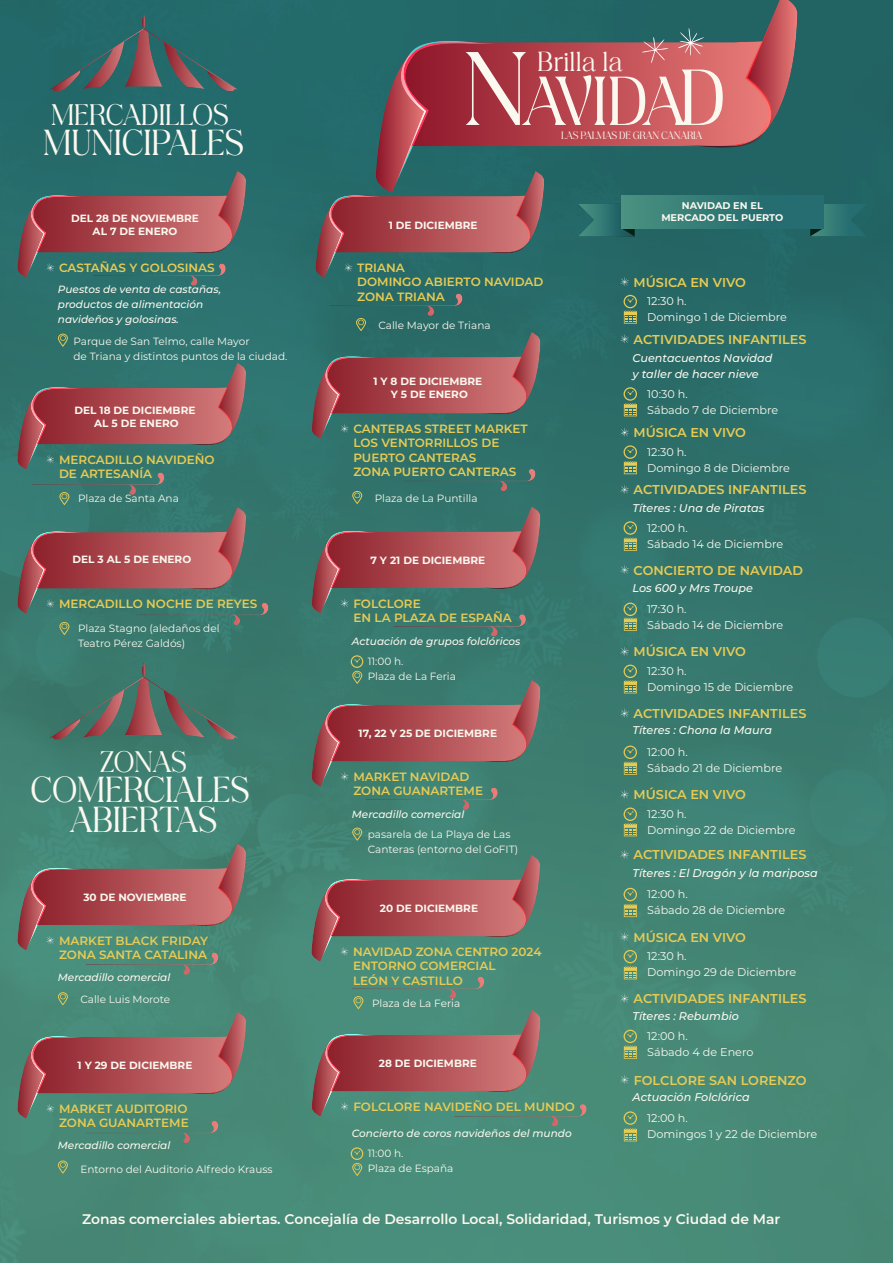
<style>
.page{position:relative;width:893px;height:1263px;background:#fff}
.page>*{position:absolute;margin:0;border:0;box-sizing:border-box;transform-origin:0 0}
.t1{font:34.35px/29.8px "Sangkala DEMO";letter-spacing:-.025em;color:#fbf8ef;text-align:center}
.t2{font:28.2px "Sangkala DEMO";letter-spacing:-.025em;color:#fbf8ef}
.t3{font:26.25px "Sangkala DEMO";color:#fbf8ef}
.t4{font:23.85px "Sangkala DEMO";letter-spacing:-.025em;color:#fbf8ef}
.t5{font:600 13.95px "Montserrat";color:#fbf8ef}
.t6{font:600 12.75px "Montserrat";color:#e8cb54}
.t7{font:600 12px/14.4px "Montserrat";color:#e8cb54}
.t8{font:11.25px/16px "Montserrat";color:#fbf8ef}
.t9{font:italic 500 11.25px/16px "Montserrat";color:#fbf8ef}
.t10{font:10.5px/15px "Montserrat";color:#fbf8ef}
.t11{font:700 10.5px/12.6px "Montserrat";color:#fbf8ef;text-align:center}
.t12{font:italic 500 10.5px/15px "Montserrat";color:#fbf8ef}
.t13{font:10.2px "Sangkala DEMO";letter-spacing:-.025em;color:#fbf8ef}
.t14{font:700 9.75px/11.7px "Montserrat";color:#fbf8ef;text-align:center}
</style>
<div class="page">
<img style="left:0;top:0;width:893px;height:1263px">
<svg style="left:810px;top:204px;width:57px;height:32px;background:#2b706e"></svg>
<div style="left:621px;top:196px;width:202px;height:32px;background:#256d70"></div>
<svg style="left:620px;top:334px;width:9px;height:9px"></svg>
<svg style="left:620px;top:428px;width:9px;height:9px"></svg>
<svg style="left:620px;top:485px;width:9px;height:9px"></svg>
<svg style="left:620px;top:565px;width:9px;height:9px"></svg>
<svg style="left:620px;top:647px;width:9px;height:9px"></svg>
<svg style="left:620px;top:708px;width:9px;height:10px"></svg>
<svg style="left:620px;top:790px;width:9px;height:9px"></svg>
<svg style="left:620px;top:850px;width:9px;height:9px"></svg>
<svg style="left:620px;top:932px;width:9px;height:9px"></svg>
<svg style="left:620px;top:994px;width:9px;height:9px"></svg>
<svg style="left:620px;top:1075px;width:9px;height:9px"></svg>
<svg style="left:58px;top:334px;width:10px;height:13px"></svg>
<svg style="left:17px;top:171px;width:229px;height:115px;background:#6a5f61"></svg>
<svg style="left:58px;top:992px;width:10px;height:13px"></svg>
<svg style="left:17px;top:843px;width:229px;height:132px;background:#737169"></svg>
<svg style="left:58px;top:1160px;width:10px;height:14px"></svg>
<svg style="left:17px;top:1012px;width:229px;height:131px;background:#737068"></svg>
<svg style="left:315px;top:0;width:483px;height:286px;background:#616164"></svg>
<svg style="left:311px;top:294px;width:230px;height:145px;background:#5d6161"></svg>
<svg style="left:311px;top:469px;width:230px;height:168px;background:#5d6965"></svg>
<svg style="left:311px;top:855px;width:229px;height:107px;background:#7c6b66"></svg>
<svg style="left:17px;top:363px;width:251px;height:272px;background:#626865"></svg>
<svg style="left:311px;top:977px;width:276px;height:149px;background:#69796e"></svg>
<svg style="left:351px;top:1147px;width:12px;height:29px"></svg>
<svg style="left:352px;top:827px;width:10px;height:14px"></svg>
<svg style="left:311px;top:655px;width:230px;height:155px;background:#666d67"></svg>
<svg style="left:624px;top:295px;width:13px;height:29px"></svg>
<svg style="left:624px;top:387px;width:13px;height:29px"></svg>
<svg style="left:624px;top:445px;width:13px;height:29px"></svg>
<svg style="left:624px;top:521px;width:13px;height:30px"></svg>
<svg style="left:624px;top:603px;width:13px;height:28px"></svg>
<svg style="left:624px;top:665px;width:13px;height:28px"></svg>
<svg style="left:624px;top:745px;width:13px;height:30px"></svg>
<svg style="left:624px;top:807px;width:13px;height:29px"></svg>
<svg style="left:624px;top:888px;width:13px;height:29px"></svg>
<svg style="left:624px;top:950px;width:13px;height:29px"></svg>
<svg style="left:624px;top:1030px;width:13px;height:29px"></svg>
<svg style="left:624px;top:1111px;width:13px;height:30px"></svg>
<svg style="left:50px;top:662px;width:188px;height:78px;background:#4f7066"></svg>
<svg style="left:50px;top:14px;width:188px;height:77px;background:#3d6466"></svg>
<h2 class="t2" style="left:51px;top:98px;width:180px">MERCADILLOS</h2>
<h1 class="t1" style="left:43px;top:128px;width:203px">MUNICIPALES</h1>
<p class="t11" style="left:71px;top:213px;width:129px">DEL 28 DE NOVIEMBRE<br>AL 7 DE ENERO</p>
<h3 class="t4" style="left:65px;top:213px;width:126px">NOVIEMBRE</h3>
<p class="t7" style="left:59px;top:261px;width:157px">CASTAÑAS Y GOLOSINAS</p>
<p class="t12" style="left:58px;top:282px;width:165px">Puestos de venta de castañas, productos de alimentación navideños y golosinas.</p>
<p class="t10" style="left:73px;top:335px;width:215px">Parque de San Telmo, calle Mayor<br>de Triana y distintos puntos de la ciudad.</p>
<p class="t11" style="left:75px;top:405px;width:122px">DEL 18 DE DICIEMBRE<br>AL 5 DE ENERO</p>
<h3 class="t4" style="left:65px;top:405px;width:126px">NOVIEMBRE</h3>
<p class="t7" style="left:59px;top:452px;width:157px">MERCADILLO NAVIDEÑO<br>DE ARTESANÍA</p>
<p class="t10" style="left:78px;top:492px;width:102px">Plaza de Santa Ana</p>
<h3 class="t4" style="left:65px;top:549px;width:126px">NOVIEMBRE</h3>
<p class="t7" style="left:59px;top:597px;width:200px">MERCADILLO NOCHE DE REYES</p>
<p class="t10" style="left:78px;top:622px;width:143px">Plaza Stagno (aledaños del<br>Teatro Pérez Galdós)</p>
<p class="t11" style="left:73px;top:554px;width:120px">DEL 3 AL 5 DE ENERO</p>
<h2 class="t2" style="left:100px;top:746px;width:89px">ZONAS</h2>
<h1 class="t1" style="left:30px;top:775px;width:222px">COMERCIALES<br>ABIERTAS</h1>
<h3 class="t4" style="left:65px;top:886px;width:126px">NOVIEMBRE</h3>
<p class="t7" style="left:59px;top:933px;width:151px">MARKET BLACK FRIDAY<br>ZONA SANTA CATALINA</p>
<p class="t12" style="left:58px;top:970px;width:114px">Mercadillo comercial</p>
<p class="t11" style="left:83px;top:892px;width:105px">30 DE NOVIEMBRE</p>
<p class="t10" style="left:80px;top:993px;width:91px">Calle Luis Morote</p>
<h3 class="t4" style="left:65px;top:1054px;width:126px">NOVIEMBRE</h3>
<p class="t7" style="left:59px;top:1101px;width:131px">MARKET AUDITORIO<br>ZONA GUANARTEME</p>
<p class="t12" style="left:58px;top:1138px;width:114px">Mercadillo comercial</p>
<p class="t11" style="left:78px;top:1060px;width:116px">1 Y 29 DE DICIEMBRE</p>
<p class="t10" style="left:80px;top:1163px;width:194px">Entorno del Auditorio Alfredo Krauss</p>
<h3 class="t3" style="left:537px;top:47px;width:87px">Brilla la</h3>
<p class="t13" style="left:561px;top:129px;width:143px">LAS PALMAS DE GRAN CANARIA</p>
<h3 class="t4" style="left:363px;top:213px;width:126px">NOVIEMBRE</h3>
<p class="t7" style="left:357px;top:261px;width:188px">TRIANA<br>DOMINGO ABIERTO NAVIDAD<br>ZONA TRIANA</p>
<p class="t11" style="left:389px;top:219px;width:90px">1 DE DICIEMBRE</p>
<p class="t10" style="left:378px;top:319px;width:114px">Calle Mayor de Triana</p>
<p class="t14" style="left:661px;top:201px;width:124px">NAVIDAD EN EL<br>MERCADO DEL PUERTO</p>
<p class="t6" style="left:634px;top:275px;width:114px">MÚSICA EN VIVO</p>
<p class="t8" style="left:647px;top:294px;width:141px">12:30 h.<br>Domingo 1 de Diciembre</p>
<p class="t6" style="left:634px;top:332px;width:174px">ACTIVIDADES INFANTILES</p>
<p class="t11" style="left:373px;top:376px;width:110px">1 Y 8 DE DICIEMBRE<br>Y 5 DE ENERO</p>
<h3 class="t4" style="left:359px;top:374px;width:126px">NOVIEMBRE</h3>
<p class="t7" style="left:353px;top:422px;width:176px">CANTERAS STREET MARKET<br>LOS VENTORRILLOS DE<br>PUERTO CANTERAS<br>ZONA PUERTO CANTERAS</p>
<p class="t10" style="left:375px;top:492px;width:104px">Plaza de La Puntilla</p>
<h3 class="t4" style="left:359px;top:549px;width:126px">NOVIEMBRE</h3>
<p class="t7" style="left:353px;top:596px;width:160px">FOLCLORE<br>EN LA PLAZA DE ESPAÑA</p>
<p class="t11" style="left:370px;top:555px;width:116px">7 Y 21 DE DICIEMBRE</p>
<p class="t12" style="left:352px;top:634px;width:170px">Actuación de grupos folclóricos</p>
<p class="t10" style="left:368px;top:655px;width:90px">11:00 h.<br>Plaza de La Feria</p>
<h3 class="t4" style="left:359px;top:722px;width:126px">NOVIEMBRE</h3>
<p class="t7" style="left:353px;top:770px;width:131px">MARKET NAVIDAD<br>ZONA GUANARTEME</p>
<p class="t11" style="left:359px;top:728px;width:140px">17, 22 Y 25 DE DICIEMBRE</p>
<p class="t12" style="left:352px;top:807px;width:114px">Mercadillo comercial</p>
<p class="t10" style="left:368px;top:828px;width:152px">pasarela de La Playa de Las<br>Canteras (entorno del GoFIT)</p>
<h3 class="t4" style="left:359px;top:897px;width:126px">NOVIEMBRE</h3>
<p class="t7" style="left:353px;top:945px;width:190px">NAVIDAD ZONA CENTRO 2024<br>ENTORNO COMERCIAL<br>LEÓN Y CASTILLO</p>
<p class="t10" style="left:372px;top:996px;width:90px">Plaza de La Feria</p>
<p class="t11" style="left:380px;top:903px;width:100px">20 DE DICIEMBRE</p>
<h3 class="t4" style="left:359px;top:1052px;width:126px">NOVIEMBRE</h3>
<p class="t7" style="left:353px;top:1099px;width:223px">FOLCLORE NAVIDEÑO DEL MUNDO</p>
<p class="t11" style="left:379px;top:1058px;width:99px">28 DE DICIEMBRE</p>
<p class="t12" style="left:352px;top:1126px;width:221px">Concierto de coros navideños del mundo</p>
<p class="t10" style="left:368px;top:1147px;width:87px">11:00 h.<br>Plaza de España</p>
<p class="t9" style="left:633px;top:350px;width:141px">Cuentacuentos Navidad y taller de hacer nieve</p>
<p class="t8" style="left:647px;top:387px;width:133px">10:30 h.<br>Sábado 7 de Diciembre</p>
<p class="t6" style="left:634px;top:426px;width:114px">MÚSICA EN VIVO</p>
<p class="t8" style="left:647px;top:445px;width:144px">12:30 h.<br>Domingo 8 de Diciembre</p>
<p class="t6" style="left:634px;top:483px;width:174px">ACTIVIDADES INFANTILES</p>
<p class="t8" style="left:647px;top:521px;width:137px">12:00 h.<br>Sábado 14 de Diciembre</p>
<p class="t6" style="left:634px;top:563px;width:171px">CONCIERTO DE NAVIDAD</p>
<p class="t8" style="left:647px;top:602px;width:137px">17:30 h.<br>Sábado 14 de Diciembre</p>
<p class="t6" style="left:634px;top:645px;width:114px">MÚSICA EN VIVO</p>
<p class="t8" style="left:647px;top:664px;width:148px">12:30 h.<br>Domingo 15 de Diciembre</p>
<p class="t6" style="left:634px;top:707px;width:174px">ACTIVIDADES INFANTILES</p>
<p class="t8" style="left:647px;top:745px;width:136px">12:00 h.<br>Sábado 21 de Diciembre</p>
<p class="t6" style="left:634px;top:788px;width:114px">MÚSICA EN VIVO</p>
<p class="t8" style="left:647px;top:807px;width:150px">12:30 h.<br>Domingo 22 de Diciembre</p>
<p class="t6" style="left:634px;top:848px;width:174px">ACTIVIDADES INFANTILES</p>
<p class="t8" style="left:647px;top:887px;width:140px">12:00 h.<br>Sábado 28 de Diciembre</p>
<p class="t6" style="left:634px;top:930px;width:114px">MÚSICA EN VIVO</p>
<p class="t8" style="left:647px;top:949px;width:150px">12:30 h.<br>Domingo 29 de Diciembre</p>
<p class="t6" style="left:634px;top:992px;width:174px">ACTIVIDADES INFANTILES</p>
<p class="t8" style="left:647px;top:1029px;width:108px">12:00 h.<br>Sábado 4 de Enero</p>
<p class="t6" style="left:634px;top:1073px;width:174px">FOLCLORE SAN LORENZO</p>
<p class="t8" style="left:647px;top:1111px;width:171px">12:00 h.<br>Domingos 1 y 22 de Diciembre</p>
<p class="t9" style="left:633px;top:500px;width:133px">Títeres : Una de Piratas</p>
<p class="t9" style="left:633px;top:581px;width:122px">Los 600 y Mrs Troupe</p>
<p class="t9" style="left:633px;top:723px;width:141px">Títeres : Chona la Maura</p>
<p class="t9" style="left:633px;top:866px;width:187px">Títeres : El Dragón y la mariposa</p>
<p class="t9" style="left:633px;top:1008px;width:108px">Títeres : Rebumbio</p>
<p class="t9" style="left:633px;top:1090px;width:119px">Actuación Folclórica</p>
<p class="t5" style="left:82px;top:1212px;width:700px">Zonas comerciales abiertas. Concejalía de Desarrollo Local, Solidaridad, Turismos y Ciudad de Mar</p>
</div>
